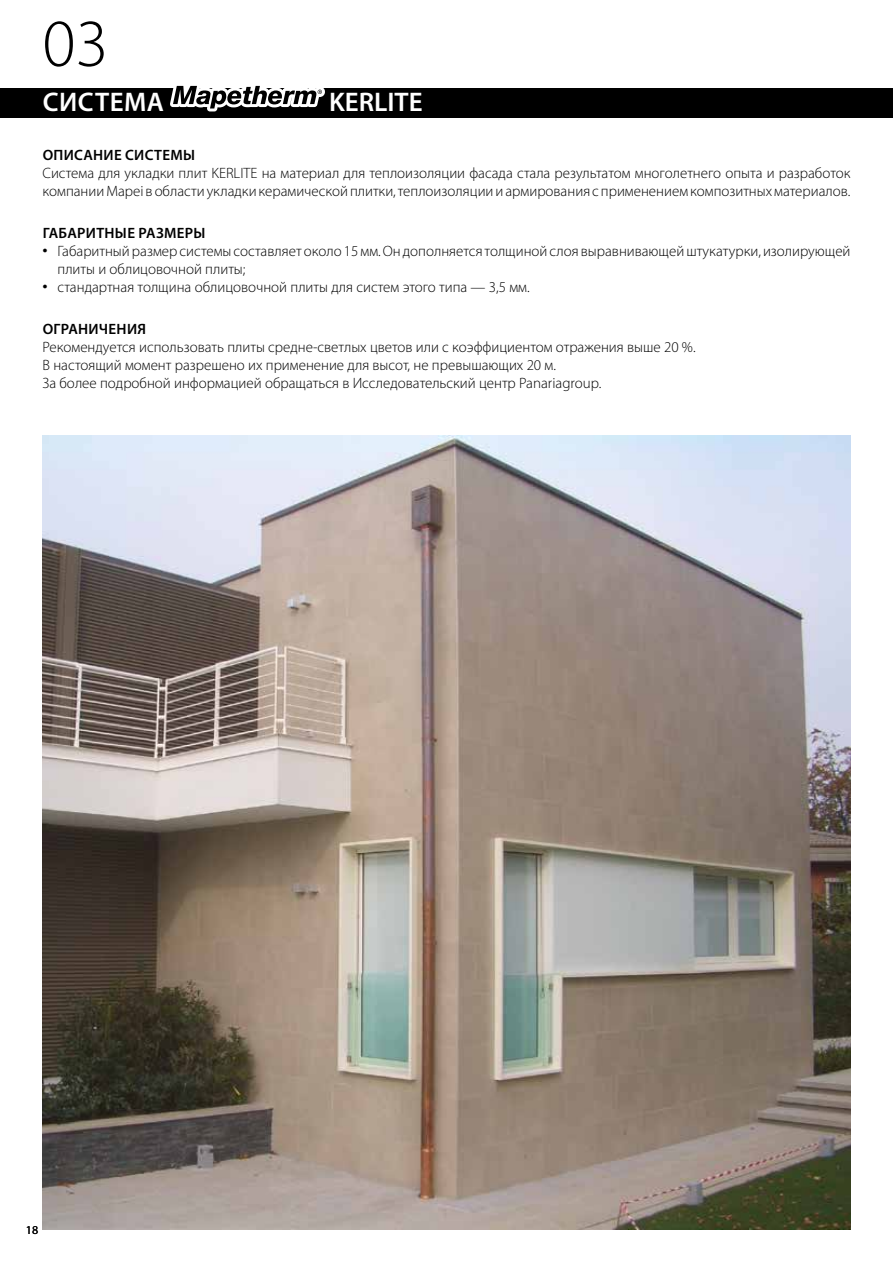
<style>
.page{position:relative;width:893px;height:1263px;background:#fff}
.page>*{position:absolute;margin:0;border:0;box-sizing:border-box;transform-origin:0 0}
.t1{font:300 67.5px "Myriad Pro";color:#000}
.t2{font:600 27px "Myriad Pro";letter-spacing:.01em;color:#fff}
.t3{font:300 15px/18px "Myriad Pro";color:#000}
.t4{font:600 15px "Myriad Pro";letter-spacing:.02em;color:#000}
.t5{font:12px "Myriad Pro";color:#000}
.s1{font-size:21px}
</style>
<div class="page">
<div style="left:0;top:88px;width:893px;height:30px;background:#000"></div>
<svg style="left:170px;top:85px;width:155px;height:26px"></svg>
<img style="left:43px;top:435px;width:807px;height:794px">
<h1 class="t1" style="left:43px;top:3px;width:67px">03</h1>
<h2 class="t2" style="left:43px;top:85px;width:123px">СИСТЕМА</h2>
<h2 class="t2" style="left:329px;top:85px;width:95px">KERLITE</h2>
<p class="t4" style="left:43px;top:146px;width:154px">ОПИСАНИЕ СИСТЕМЫ</p>
<p class="t3" style="left:43px;top:164px;width:809px">Система для укладки плит KERLITE на материал для теплоизоляции фасада стала результатом многолетнего опыта и разработок компании Mapei в области укладки керамической плитки, теплоизоляции и армирования с применением композитных материалов.</p>
<p class="t4" style="left:43px;top:224px;width:164px">ГАБАРИТНЫЕ РАЗМЕРЫ</p>
<p class="t3" style="left:58px;top:242px;width:794px;text-indent:-15px"><span class="s1">•</span> Габаритный размер системы составляет около 15 мм. Он дополняется толщиной слоя выравнивающей штукатурки, изолирующей плиты и облицовочной плиты;</p>
<p class="t3" style="left:43px;top:278px;width:489px"><span class="s1">•</span> стандартная толщина облицовочной плиты для систем этого типа — 3,5 мм.</p>
<p class="t4" style="left:43px;top:320px;width:105px">ОГРАНИЧЕНИЯ</p>
<p class="t3" style="left:43px;top:338px;width:655px">Рекомендуется использовать плиты средне-светлых цветов или с коэффициентом отражения выше 20 %.<br>В настоящий момент разрешено их применение для высот, не превышающих 20 м.<br>За более подробной информацией обращаться в Исследовательский центр Panariagroup.</p>
<p class="t5" style="left:26px;top:1222px;width:14px">18</p>
</div>
